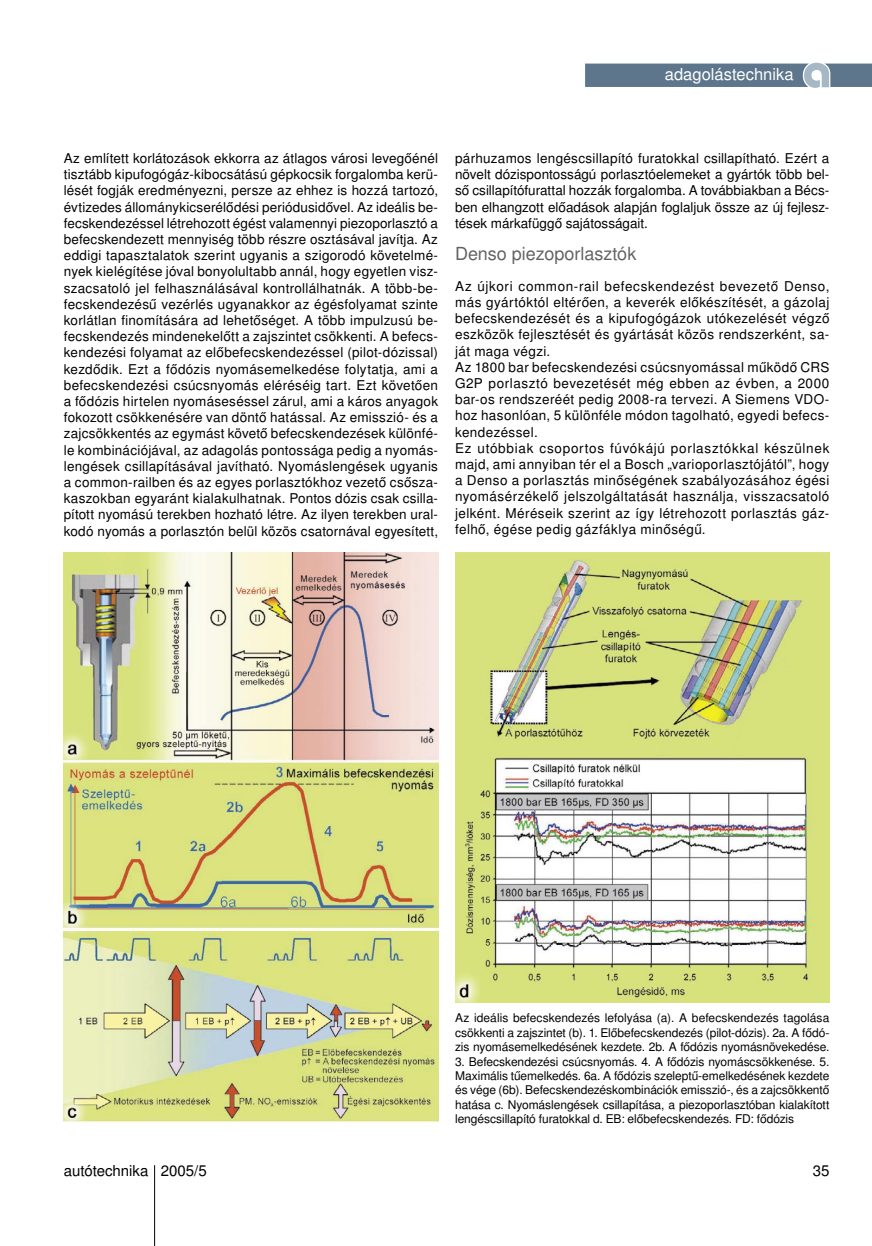
<style>
.page{position:relative;width:872px;height:1246px;background:#fff}
.page>*{position:absolute;margin:0;border:0;box-sizing:border-box;transform-origin:0 0}
.fejezet{font:18px "Nimbus Sans LOT";color:#636363}
.t1{font:16.5px "Nimbus Sans LOT";color:#fff}
.t2{font:15px "Nimbus Sans LOT";color:#000}
.szoveg{font:13.5px/16.2px "Nimbus Sans LOT";letter-spacing:.025em;color:#000;text-align:justify}
.kepala{font:12px/14.4px "Nimbus Sans LOT";letter-spacing:-.005em;color:#000;text-align:justify}
</style>
<div class="page">
<img style="left:64px;top:553px;width:374px;height:570px">
<img style="left:455px;top:553px;width:374px;height:449px">
<svg style="left:585px;top:63px;width:287px;height:25px;background:#6f8598"></svg>
<hr style="left:154px;top:1165px;width:1px;height:81px;background:#000">
<p class="t1" style="left:665px;top:64px;width:130px">adagolástechnika</p>
<p class="szoveg" style="left:64px;top:150px;width:376px">Az említett korlátozások ekkorra az átlagos városi levegőénél tisztább kipufogógáz-kibocsátású gépkocsik forgalomba kerü&shy;lését fogják eredményezni, persze az ehhez is hozzá tartozó, évtizedes állománykicserélődési periódusidővel. Az ideális be&shy;fecskendezéssel létrehozott égést valamennyi piezoporlasztó a befecskendezett mennyiség több részre osztásával javítja. Az eddigi tapasztalatok szerint ugyanis a szigorodó követelmé&shy;nyek kielégítése jóval bonyolultabb annál, hogy egyetlen visz&shy;szacsatoló jel felhasználásával kontrollálhatnák. A több-be&shy;fecskendezésű vezérlés ugyanakkor az égésfolyamat szinte korlátlan finomítására ad lehetőséget. A több impulzusú be&shy;fecskendezés mindenekelőtt a zajszintet csökkenti. A befecs&shy;kendezési folyamat az előbefecskendezéssel (pilot-dózissal) kezdődik. Ezt a fődózis nyomásemelkedése folytatja, ami a befecskendezési csúcsnyomás eléréséig tart. Ezt követően a fődózis hirtelen nyomáseséssel zárul, ami a káros anyagok fokozott csökkenésére van döntő hatással. Az emisszió- és a zajcsökkentés az egymást követő befecskendezések különfé&shy;le kombinációjával, az adagolás pontossága pedig a nyomás&shy;lengések csillapításával javítható. Nyomáslengések ugyanis a common-railben és az egyes porlasztókhoz vezető csősza&shy;kaszokban egyaránt kialakulhatnak. Pontos dózis csak csilla&shy;pított nyomású terekben hozható létre. Az ilyen terekben ural&shy;kodó nyomás a porlasztón belül közös csatornával egyesített,</p>
<p class="szoveg" style="left:455px;top:150px;width:376px">párhuzamos lengéscsillapító furatokkal csillapítható. Ezért a növelt dózispontosságú porlasztóelemeket a gyártók több bel&shy;ső csillapítófurattal hozzák forgalomba. A továbbiakban a Bécs&shy;ben elhangzott előadások alapján foglaljuk össze az új fejlesz&shy;tések márkafüggő sajátosságait.</p>
<p class="fejezet" style="left:455px;top:242px;width:183px">Denso piezoporlasztók</p>
<p class="szoveg" style="left:455px;top:278px;width:376px">Az újkori common-rail befecskendezést bevezető Denso, más gyártóktól eltérően, a keverék előkészítését, a gázolaj befecskendezését és a kipufogógázok utókezelését végző eszközök fejlesztését és gyártását közös rendszerként, sa&shy;ját maga végzi.</p>
<p class="szoveg" style="left:455px;top:359px;width:376px">Az 1800 bar befecskendezési csúcsnyomással működő CRS G2P porlasztó bevezetését még ebben az évben, a 2000 bar-os rendszeréét pedig 2008-ra tervezi. A Siemens VDO&shy;hoz hasonlóan, 5 különféle módon tagolható, egyedi befecs&shy;kendezéssel.</p>
<p class="szoveg" style="left:455px;top:440px;width:376px">Ez utóbbiak csoportos fúvókájú porlasztókkal készülnek majd, ami annyiban tér el a Bosch „varioporlasztójától”, hogy a Denso a porlasztás minőségének szabályozásához égési nyomásérzékelő jelszolgáltatását használja, visszacsatoló jelként. Méréseik szerint az így létrehozott porlasztás gáz&shy;felhő, égése pedig gázfáklya minőségű.</p>
<p class="t2" style="left:64px;top:1162px;width:144px">autótechnika 2005/5</p>
<p class="kepala" style="left:455px;top:1011px;width:376px">Az ideális befecskendezés lefolyása (a). A befecskendezés tagolása csökkenti a zajszintet (b). 1. Előbefecskendezés (pilot-dózis). 2a. A fődó&shy;zis nyomásemelkedésének kezdete. 2b. A fődózis nyomásnövekedése.</p>
<p class="kepala" style="left:455px;top:1054px;width:376px">3. Befecskendezési csúcsnyomás. 4. A fődózis nyomáscsökkenése. 5.<br>Maximális tűemelkedés. 6a. A fődózis szeleptű-emelkedésének kezdete és vége (6b). Befecskendezéskombinációk emisszió-, és a zajcsökkentő hatása c. Nyomáslengések csillapítása, a piezoporlasztóban kialakított lengéscsillapító furatokkal d. EB: előbefecskendezés. FD: fődózis</p>
<p class="t2" style="left:812px;top:1162px;width:18px">35</p>
</div>
